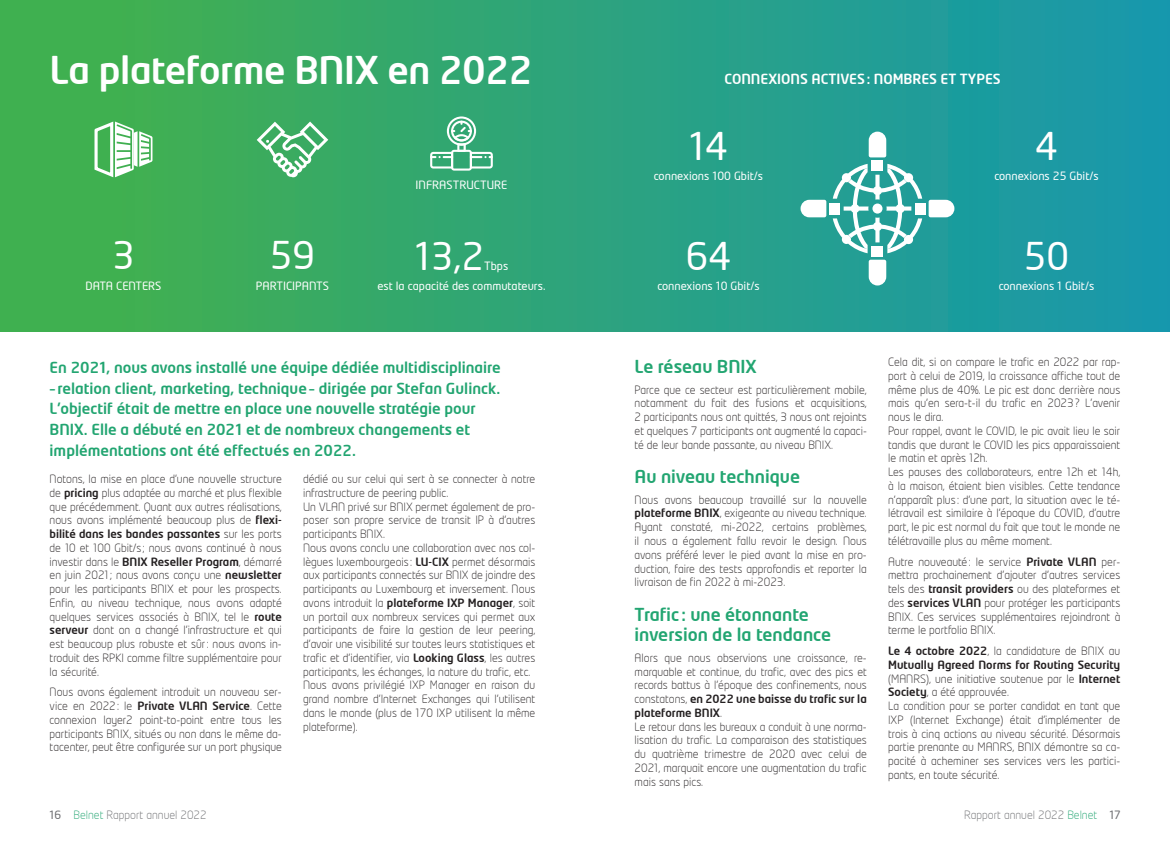
<style>
.page{position:relative;width:1170px;height:851px;background:#fff}
.page>*{position:absolute;margin:0;border:0;box-sizing:border-box;transform-origin:0 0}
.t1{font:500 37.5px "Neo Tech";letter-spacing:-.01em;color:#fff}
.t2{font:37.5px "Neo Tech";color:#fff}
.t3{font:500 17.5px/20.6px "Neo Tech";color:#22a571}
.t4{font:500 15px/20.6px "Neo Tech";color:#22a571}
.t5{font:500 13.75px "Neo Tech";color:#fff}
.t6{font:300 11.25px/13.8px "Neo Tech";color:#231f20;text-align:justify}
.t7{font:11.25px/20.9px "Neo Tech";color:#fff}
.t8{font:300 11.25px "Neo Tech";color:#6c6d70}
.s1{font-weight:500}
.s2{font-weight:400}
.s3{color:#22a571}
</style>
<div class="page">
<div style="left:0;top:0;width:1169px;height:331px;background:linear-gradient(to right,#44b149,#1797af)"></div>
<svg style="left:92px;top:119px;width:60px;height:61px"></svg>
<svg style="left:257px;top:121px;width:71px;height:56px"></svg>
<svg style="left:430px;top:116px;width:63px;height:54px"></svg>
<svg style="left:832px;top:164px;width:90px;height:89px"></svg>
<div style="left:872px;top:203px;width:10px;height:10px;background:#fff;border-radius:50%"></div>
<div style="left:829px;top:203px;width:10px;height:11px;background:#fff"></div>
<svg style="left:800px;top:200px;width:26px;height:17px"></svg>
<div style="left:871px;top:160px;width:12px;height:10px;background:#fff"></div>
<svg style="left:868px;top:132px;width:18px;height:25px"></svg>
<div style="left:915px;top:203px;width:10px;height:11px;background:#fff"></div>
<svg style="left:928px;top:200px;width:26px;height:17px"></svg>
<div style="left:871px;top:246px;width:12px;height:11px;background:#fff"></div>
<svg style="left:868px;top:260px;width:18px;height:25px"></svg>
<h1 class="t1" style="left:50px;top:46px;width:484px">La plateforme BNIX en 2022</h1>
<h1 class="t2" style="left:112px;top:232px;width:24px">3</h1>
<p class="t7" style="left:86px;top:275px;width:77px">DATA CENTERS</p>
<h1 class="t2" style="left:270px;top:232px;width:47px">59</h1>
<p class="t7" style="left:256px;top:275px;width:75px">PARTICIPANTS</p>
<p class="t7" style="left:415px;top:174px;width:93px">INFRASTRUCTURE</p>
<h1 class="t2" style="left:414px;top:233px;width:71px">13,2</h1>
<p class="t7" style="left:377px;top:255px;width:170px;text-indent:107px">Tbps<br>est la capacité des commutateurs.</p>
<h3 class="t4" style="left:50px;top:357px;width:452px">En 2021, nous avons installé une équipe dédiée multidisciplinaire</h3>
<h3 class="t4" style="left:50px;top:377px;width:452px">– relation client, marketing, technique– dirigée par Stefan Gulinck.<br>L’objectif était de mettre en place une nouvelle stratégie pour BNIX. Elle a débuté en 2021 et de nombreux changements et implémentations ont été effectués en 2022.</h3>
<p class="t6" style="left:50px;top:472px;width:234px">Notons, la mise en place d’une nouvelle structure de <span class="s1">pricing</span> plus adaptée au marché et plus flexible que précédemment. Quant aux autres réalisations, nous avons implémenté beaucoup plus de <span class="s1">flexi&shy;bilité dans les bandes passantes</span> sur les ports de 10 et 100 Gbit/s ; nous avons continué à nous investir dans le <span class="s1">BNIX Reseller Program</span>, démarré en juin 2021; nous avons conçu une <span class="s1">newsletter </span>pour les participants BNIX et pour les prospects.<br>Enfin, au niveau technique, nous avons adapté quelques services associés à BNIX, tel le <span class="s1">route serveur</span> dont on a changé l’infrastructure et qui est beaucoup plus robuste et sûr: nous avons in&shy;troduit des RPKI comme filtre supplémentaire pour la sécurité.</p>
<p class="t6" style="left:50px;top:685px;width:234px">Nous avons également introduit un nouveau ser&shy;vice en 2022: le <span class="s1">Private VLAN Service</span>. Cette connexion layer2 point-to-point entre tous les participants BNIX, situés ou non dans le même da&shy;tacenter, peut être configurée sur un port physique</p>
<p class="t6" style="left:303px;top:472px;width:234px;text-align:left">dédié ou sur celui qui sert à se connecter à notre infrastructure de peering public.<br>Un VLAN privé sur BNIX permet également de pro&shy;poser son propre service de transit IP à d’autres participants BNIX.<br>Nous avons conclu une collaboration avec nos col&shy;lègues luxembourgeois : <span class="s1">LU-CIX</span> permet désormais aux participants connectés sur BNIX de joindre des participants au Luxembourg et inversement. Nous avons introduit la <span class="s1">plateforme IXP Manager</span>, soit un portail aux nombreux services qui permet aux participants de faire la gestion de leur peering, d’avoir une visibilité sur toutes leurs statistiques et trafic et d’identifier, via <span class="s1">Looking Glass</span>, les autres participants, les échanges, la nature du trafic, etc.<br>Nous avons privilégié IXP Manager en raison du grand nombre d’Internet Exchanges qui l’utilisent dans le monde (plus de 170 IXP utilisent la même plateforme).</p>
<p class="t5" style="left:724px;top:70px;width:277px">CONNEXIONS ACTIVES: NOMBRES ET TYPES</p>
<h1 class="t2" style="left:689px;top:123px;width:40px">14</h1>
<p class="t7" style="left:654px;top:165px;width:111px">connexions 100 Gbit/s</p>
<h1 class="t2" style="left:685px;top:233px;width:47px">64</h1>
<p class="t7" style="left:657px;top:275px;width:104px">connexions 10 Gbit/s</p>
<h1 class="t2" style="left:1035px;top:123px;width:24px">4</h1>
<p class="t7" style="left:994px;top:165px;width:106px">connexions 25 Gbit/s</p>
<h1 class="t2" style="left:1023px;top:233px;width:47px">50</h1>
<p class="t7" style="left:998px;top:275px;width:97px">connexions 1 Gbit/s</p>
<h2 class="t3" style="left:634px;top:356px;width:124px">Le réseau BNIX</h2>
<p class="t6" style="left:634px;top:382px;width:234px">Parce que ce secteur est particulièrement mobile, notamment du fait des fusions et acquisitions, 2 participants nous ont quittés, 3 nous ont rejoints et quelques 7 participants ont augmenté la capaci&shy;té de leur bande passante, au niveau BNIX.</p>
<h2 class="t3" style="left:634px;top:466px;width:167px">Au niveau technique</h2>
<p class="t6" style="left:634px;top:492px;width:234px">Nous avons beaucoup travaillé sur la nouvelle <span class="s1">plateforme BNIX</span>, exigeante au niveau technique.<br>Ayant constaté, mi-2022, certains problèmes, il nous a également fallu revoir le design. Nous avons préféré lever le pied avant la mise en pro&shy;duction, faire des tests approfondis et reporter la livraison de fin 2022 à mi-2023.</p>
<h2 class="t3" style="left:634px;top:603px;width:198px">Trafic : une étonnante inversion de la tendance</h2>
<p class="t6" style="left:634px;top:650px;width:234px;text-align:left">Alors que nous observions une croissance, re&shy;marquable et continue, du trafic, avec des pics et records battus à l’époque des confinements, nous constatons, <span class="s1">en 2022 une baisse du trafic sur la plateforme BNIX</span>.<br>Le retour dans les bureaux a conduit à une norma&shy;lisation du trafic. La comparaison des statistiques du quatrième trimestre de 2020 avec celui de 2021, marquait encore une augmentation du trafic mais sans pics.</p>
<p class="t6" style="left:888px;top:355px;width:234px;text-align:left">Cela dit, si on compare le trafic en 2022 par rap&shy;port à celui de 2019, la croissance affiche tout de même plus de 40%. Le pic est donc derrière nous mais qu’en sera-t-il du trafic en 2023? L’avenir nous le dira.<br>Pour rappel, avant le COVID, le pic avait lieu le soir tandis que durant le COVID les pics apparaissaient le matin et après 12h.<br>Les pauses des collaborateurs, entre 12h et 14h, à la maison, étaient bien visibles. Cette tendance n’apparaît plus : d’une part, la situation avec le té&shy;létravail est similaire à l’époque du COVID, d’autre part, le pic est normal du fait que tout le monde ne télétravaille plus au même moment.</p>
<p class="t6" style="left:888px;top:554px;width:234px">Autre nouveauté: le service <span class="s1">Private VLAN</span> per&shy;mettra prochainement d’ajouter d’autres services tels des <span class="s1">transit providers</span> ou des plateformes et des <span class="s1">services VLAN</span> pour protéger les participants BNIX. Ces services supplémentaires rejoindront à terme le portfolio BNIX.</p>
<p class="t6" style="left:888px;top:643px;width:234px;text-align:left"><span class="s1">Le 4 octobre 2022</span>, la candidature de BNIX au <span class="s1">Mutually Agreed Norms for Routing Security </span>(MANRS), une initiative soutenue par le <span class="s1">Internet Society</span>, a été approuvée.<br>La condition pour se porter candidat en tant que IXP (Internet Exchange) était d’implémenter de trois à cinq actions au niveau sécurité. Désormais partie prenante au MANRS, BNIX démontre sa ca&shy;pacité à acheminer ses services vers les partici&shy;pants, en toute sécurité.</p>
<p class="t8" style="left:50px;top:807px;width:158px"><span class="s2">16</span> <span class="s3">Belnet</span> Rapport annuel 2022</p>
<p class="t8" style="left:964px;top:807px;width:158px">Rapport annuel 2022 <span class="s3">Belnet</span> <span class="s2">17</span></p>
</div>
